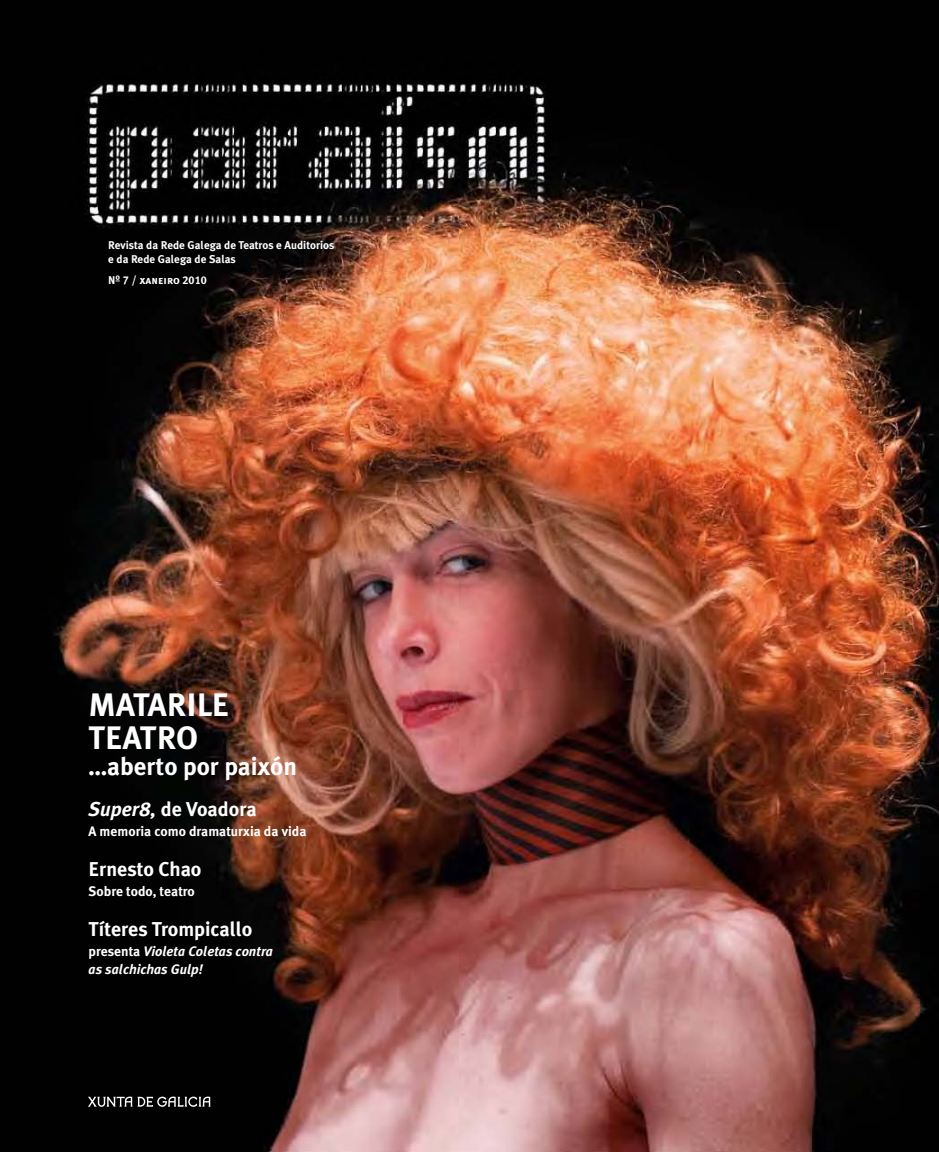
<style>
.page{position:relative;width:939px;height:1152px;background:#fff}
.page>*{position:absolute;margin:0;border:0;box-sizing:border-box;transform-origin:0 0}
.t1{font:700 32.5px/32.5px "Meta Plus";letter-spacing:-.005em;color:#fff}
.t2{font:700 25px "Meta Plus";color:#fff}
.t3{font:700 20px "Meta Plus";color:#fff}
.t4{font:700 13.75px "Meta Plus";color:#fff}
.t5{font:italic 700 13.75px/17.5px "Meta Plus";color:#fff}
.t6{font:700 11.25px/13.8px "Meta Plus";color:#fff}
.t7{font:11.25px "Meta Plus Bold Caps";color:#fff}
.s1{font-style:italic}
.s2{font-style:normal}
</style>
<div class="page">
<img style="left:0;top:0;width:939px;height:1152px">
<svg style="left:88px;top:1096px;width:123px;height:11px"></svg>
<p class="t6" style="left:108px;top:238px;width:227px">Revista da Rede Galega de Teatros e Auditorios e da Rede Galega de Salas</p>
<p class="t7" style="left:108px;top:273px;width:100px">Nº 7 / xaneiro 2010</p>
<h1 class="t1" style="left:89px;top:688px;width:142px">MATARILE<br>TEATRO</h1>
<h2 class="t2" style="left:89px;top:752px;width:210px">…aberto por paixón</h2>
<h3 class="t3" style="left:89px;top:797px;width:170px"><span class="s1">Super8,</span> de Voadora</h3>
<p class="t4" style="left:89px;top:823px;width:220px">A memoria como dramaturxia da vida</p>
<h3 class="t3" style="left:89px;top:857px;width:114px">Ernesto Chao</h3>
<p class="t4" style="left:89px;top:883px;width:108px">Sobre todo, teatro</p>
<h3 class="t3" style="left:89px;top:917px;width:165px">Títeres Trompicallo</h3>
<p class="t5" style="left:89px;top:942px;width:186px"><span class="s2">presenta</span> Violeta Coletas contra as salchichas Gulp!</p>
</div>
